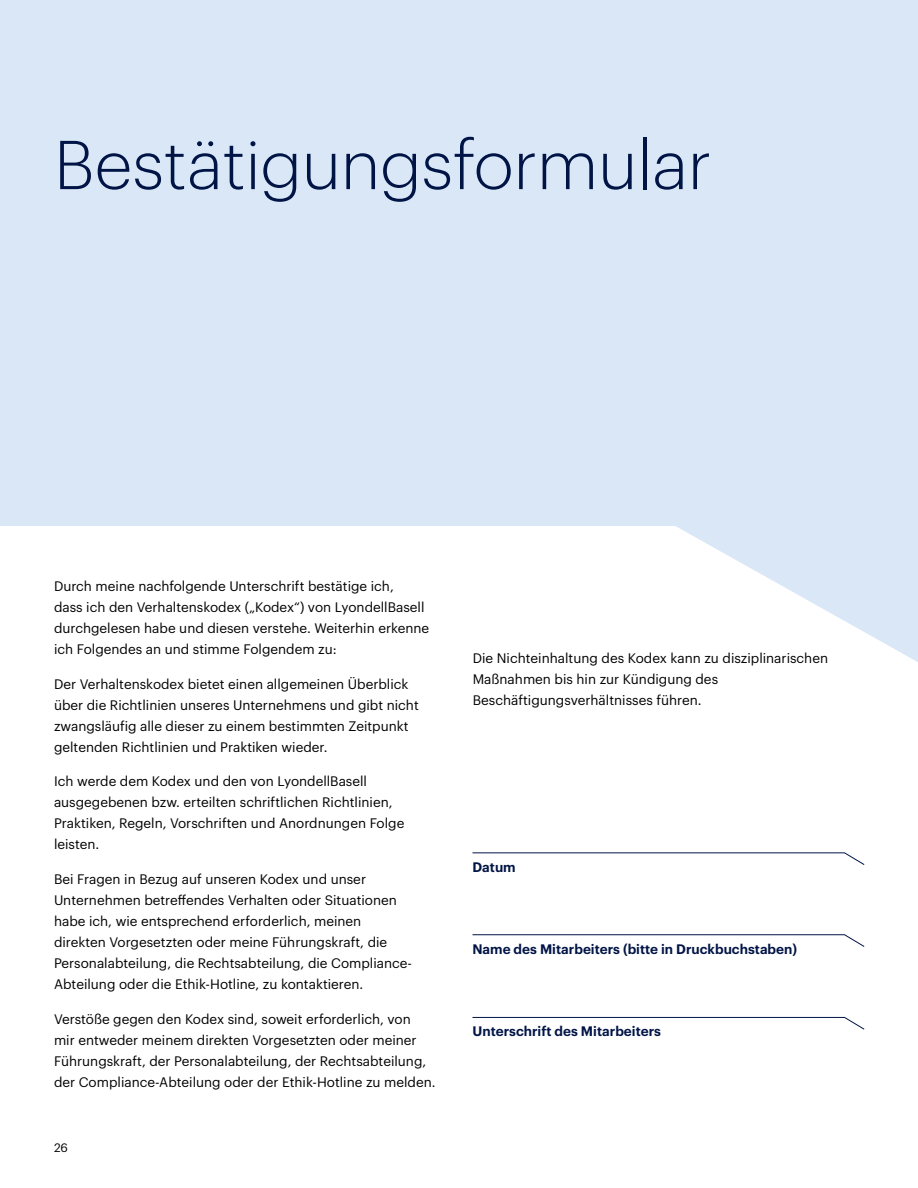
<style>
.page{position:relative;width:918px;height:1188px;background:#fff}
.page>*{position:absolute;margin:0;border:0;box-sizing:border-box;transform-origin:0 0}
.t1{font:300 67.5px "Graphik";color:#001446}
.t2{font:13.5px/21px "Graphik";color:#000}
.t3{font:600 13.5px "Graphik";color:#001446}
.t4{font:12px "Graphik";color:#000}
</style>
<div class="page">
<svg style="left:676px;top:526px;width:242px;height:136px"></svg>
<div style="left:0;top:0;width:918px;height:526px;background:#d9e7f6"></div>
<svg style="left:472px;top:852px;width:393px;height:13px"></svg>
<svg style="left:472px;top:934px;width:393px;height:13px"></svg>
<svg style="left:472px;top:1017px;width:393px;height:13px"></svg>
<h1 class="t1" style="left:54px;top:115px;width:659px">Bestätigungsformular</h1>
<p class="t2" style="left:54px;top:575px;width:377px">Durch meine nachfolgende Unterschrift bestätige ich,<br>dass ich den Verhaltenskodex („Kodex“) von LyondellBasell durchgelesen habe und diesen verstehe. Weiterhin erkenne ich Folgendes an und stimme Folgendem zu:</p>
<p class="t2" style="left:54px;top:672px;width:366px">Der Verhaltenskodex bietet einen allgemeinen Überblick über die Richtlinien unseres Unternehmens und gibt nicht zwangsläufig alle dieser zu einem bestimmten Zeitpunkt geltenden Richtlinien und Praktiken wieder.</p>
<p class="t2" style="left:54px;top:770px;width:352px">Ich werde dem Kodex und den von LyondellBasell ausgegebenen bzw. erteilten schriftlichen Richtlinien, Praktiken, Regeln, Vorschriften und Anordnungen Folge leisten.</p>
<p class="t2" style="left:54px;top:867px;width:360px">Bei Fragen in Bezug auf unseren Kodex und unser Unternehmen betreffendes Verhalten oder Situationen habe ich, wie entsprechend erforderlich, meinen direkten Vorgesetzten oder meine Führungskraft, die Personalabteilung, die Rechtsabteilung, die Compliance-Abteilung oder die Ethik-Hotline, zu kontaktieren.</p>
<p class="t2" style="left:54px;top:1007px;width:383px">Verstöße gegen den Kodex sind, soweit erforderlich, von<br>mir entweder meinem direkten Vorgesetzten oder meiner Führungskraft, der Personalabteilung, der Rechtsabteilung, der Compliance-Abteilung oder der Ethik-Hotline zu melden.</p>
<p class="t4" style="left:54px;top:1139px;width:15px">26</p>
<p class="t2" style="left:473px;top:647px;width:357px">Die Nichteinhaltung des Kodex kann zu disziplinarischen<br>Maßnahmen bis hin zur Kündigung des<br>Beschäftigungsverhältnisses führen.</p>
<p class="t3" style="left:472px;top:857px;width:45px">Datum</p>
<p class="t3" style="left:472px;top:938px;width:326px">Name des Mitarbeiters (bitte in Druckbuchstaben)</p>
<p class="t3" style="left:472px;top:1021px;width:190px">Unterschrift des Mitarbeiters</p>
</div>
